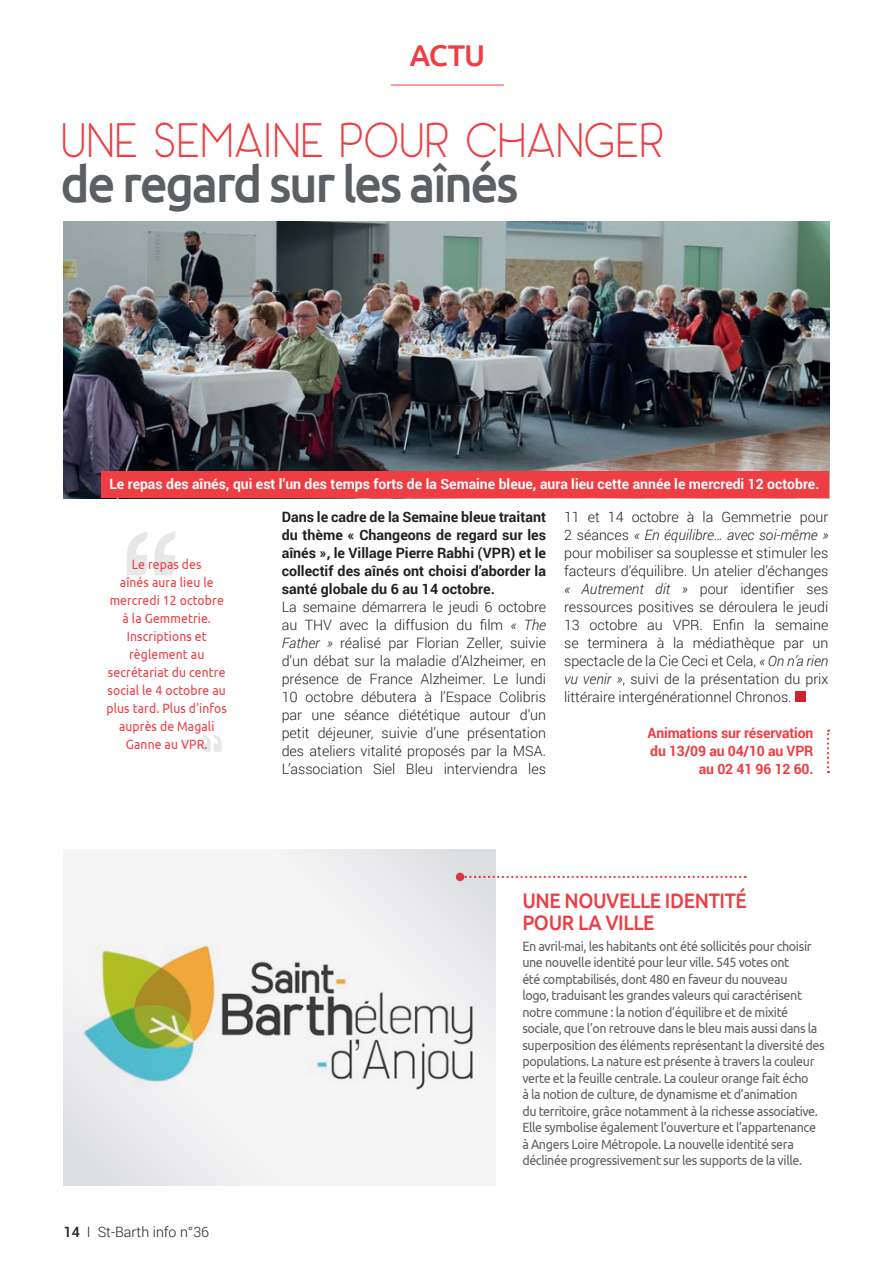
<style>
.page{position:relative;width:893px;height:1263px;background:#fff}
.page>*{position:absolute;margin:0;border:0;box-sizing:border-box;transform-origin:0 0}
.t1{font:500 51.45px "Ubuntu";letter-spacing:-.05em;color:#5c6065;scale:.96 1}
.t2{font:300 48.15px "Panama";letter-spacing:-.01em;color:#ee3d43;scale:.95 1}
.t3{font:500 30px "Ubuntu";color:#ee3d43}
.t4{font:500 21px/22.5px "Ubuntu";letter-spacing:-.02em;color:#ee3d43;scale:.92 1}
.t5{font:300 14.25px/18px "Roboto";color:#231f20;text-align:justify}
.t6{font:700 14.25px/18px "Roboto";color:#231f20;text-align:justify}
.t7{font:700 14.25px "Roboto";color:#fff}
.t8{font:700 14.25px/18px "Roboto";letter-spacing:-.01em;color:#ee3d43;text-align:right}
.t9{font:13.5px/16.5px "Ubuntu";letter-spacing:-.03em;color:#5c6065;scale:.93 1}
.t10{font:13.5px/18px "Ubuntu";letter-spacing:.01em;color:#ee3d43;text-align:center;scale:.9 1}
.s1{font-style:italic}
.s2{font-weight:500}
</style>
<div class="page">
<hr style="left:391px;top:85px;width:113px;height:1px;background:#ee3d43">
<img style="left:63px;top:221px;width:766px;height:277px">
<div style="left:102px;top:471px;width:727px;height:27px;background:#ee3d43"></div>
<svg style="left:495px;top:876px;width:251px;height:2px"></svg>
<div style="left:795px;top:691px;width:11px;height:11px;background:#d1232a"></div>
<svg style="left:127px;top:532px;width:48px;height:43px"></svg>
<svg style="left:203px;top:735px;width:19px;height:17px"></svg>
<svg style="left:827px;top:729px;width:2px;height:44px"></svg>
<svg style="left:63px;top:849px;width:432px;height:337px;fill:#f4f4f5"></svg>
<h3 class="t3" style="left:410px;top:36px;width:77px">ACTU</h3>
<h2 class="t2" style="left:61px;top:111px;width:638px">UNE SEMAINE POUR CHANGER</h2>
<h1 class="t1" style="left:61px;top:151px;width:479px">de regard sur les aînés</h1>
<p class="t7" style="left:109px;top:474px;width:711px">Le repas des aînés, qui est l’un des temps forts de la Semaine bleue, aura lieu cette année le mercredi 12 octobre.</p>
<p class="t6" style="left:282px;top:507px;width:266px">Dans le cadre de la Semaine bleue traitant du thème « Changeons de regard sur les aînés », le Village Pierre Rabhi (VPR) et le collectif des aînés ont choisi d’aborder la santé globale du 6 au 14 octobre.</p>
<p class="t5" style="left:282px;top:597px;width:266px">La semaine démarrera le jeudi 6 octobre au THV avec la diffusion du film <span class="s1">« The Father »</span> réalisé par Florian Zeller, suivie d’un débat sur la maladie d’Alzheimer, en présence de France Alzheimer. Le lundi 10 octobre débutera à l’Espace Colibris par une séance diététique autour d’un petit déjeuner, suivie d’une présentation des ateliers vitalité proposés par la MSA.<br>L’association Siel Bleu interviendra les</p>
<p class="t5" style="left:564px;top:507px;width:266px">11 et 14 octobre à la Gemmetrie pour 2 séances <span class="s1">« En équilibre… avec soi-même » </span>pour mobiliser sa souplesse et stimuler les facteurs d’équilibre. Un atelier d’échanges <span class="s1">« Autrement dit »</span> pour identifier ses ressources positives se déroulera le jeudi 13 octobre au VPR. Enfin la semaine se terminera à la médiathèque par un spectacle de la Cie Ceci et Cela, <span class="s1">« On n’a rien vu venir »</span>, suivi de la présentation du prix littéraire intergénérationnel Chronos.</p>
<p class="t8" style="left:647px;top:723px;width:168px">Animations sur réservation du 13/09 au 04/10 au VPR au 02 41 96 12 60.</p>
<p class="t10" style="left:107px;top:555px;width:135px">Le repas des<br>aînés aura lieu le mercredi 12 octobre à la Gemmetrie.<br>Inscriptions et règlement au secrétariat du centre social le 4 octobre au plus tard. Plus d’infos auprès de Magali<br>Ganne au VPR.</p>
<p class="t5" style="left:64px;top:1222px;width:147px"><span class="s2">14</span> I St-Barth info n°36</p>
<h3 class="t4" style="left:522px;top:888px;width:246px">UNE NOUVELLE IDENTITÉ<br>POUR LA VILLE</h3>
<p class="t9" style="left:522px;top:937px;width:327px">En avril-mai, les habitants ont été sollicités pour choisir une nouvelle identité pour leur ville. 545 votes ont<br>été comptabilisés, dont 480 en faveur du nouveau<br>logo, traduisant les grandes valeurs qui caractérisent notre commune : la notion d’équilibre et de mixité sociale, que l’on retrouve dans le bleu mais aussi dans la superposition des éléments représentant la diversité des populations. La nature est présente à travers la couleur verte et la feuille centrale. La couleur orange fait écho<br>à la notion de culture, de dynamisme et d’animation<br>du territoire, grâce notamment à la richesse associative.<br>Elle symbolise également l’ouverture et l’appartenance à Angers Loire Métropole. La nouvelle identité sera déclinée progressivement sur les supports de la ville.</p>
</div>
